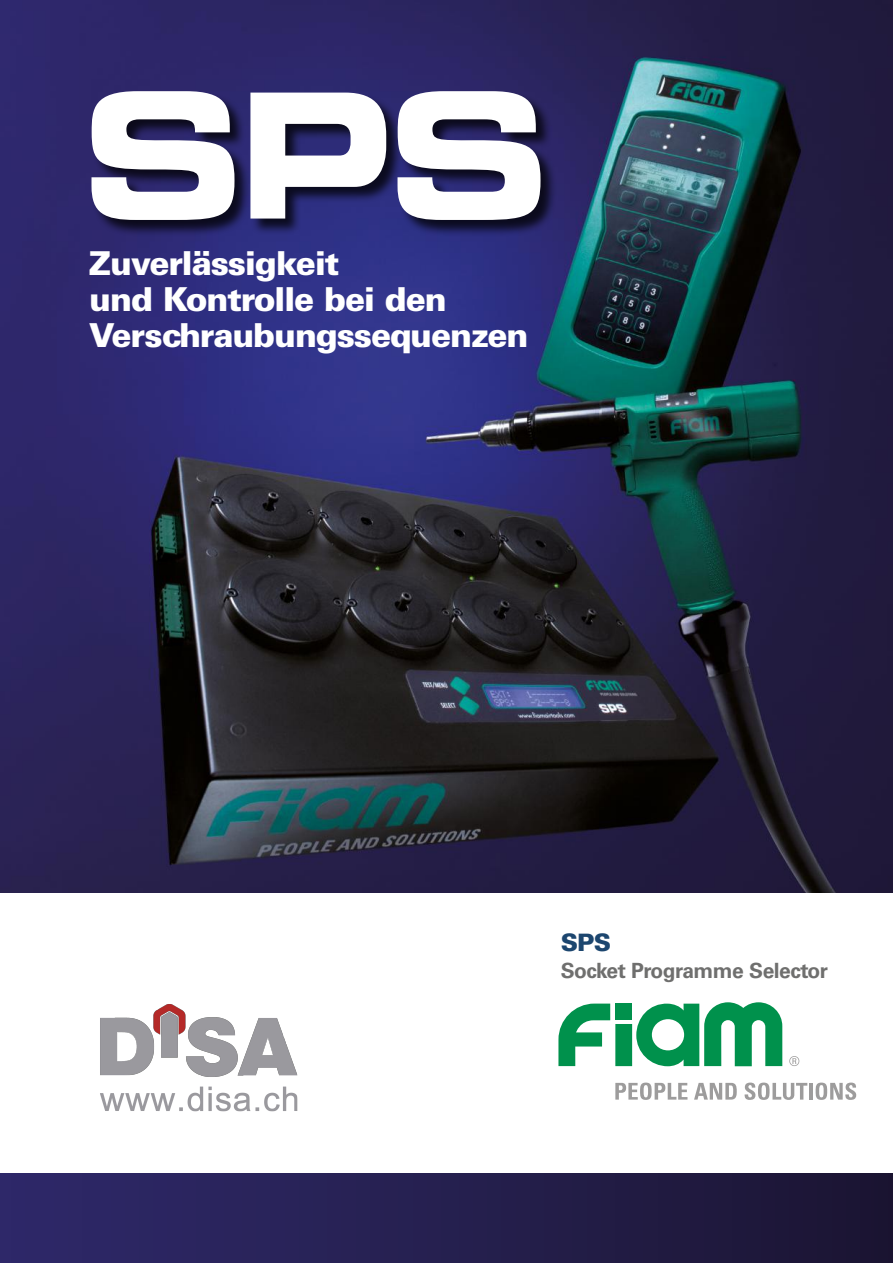
<style>
.page{position:relative;width:893px;height:1263px;background:#fff}
.page>*{position:absolute;margin:0;border:0;box-sizing:border-box;transform-origin:0 0}
.t1{font:174px "Eurostile Bold Extended Two";color:#fff;scale:.9 1}
.t2{font:900 33px/36px "Univers LT Std";letter-spacing:-.035em;color:#fff}
.t3{font:900 24px "Univers LT Std";color:#1c466f}
.t4{font:700 21px "Univers LT Std";letter-spacing:-.025em;color:#6f6f6e}
</style>
<div class="page">
<img style="left:0;top:0;width:893px;height:893px">
<svg style="left:558px;top:1003px;width:52px;height:63px"></svg>
<svg style="left:636px;top:1002px;width:146px;height:64px"></svg>
<div style="left:615px;top:1024px;width:17px;height:42px;background:#00914c"></div>
<div style="left:615px;top:1003px;width:17px;height:17px;background:#00914c"></div>
<svg style="left:789px;top:1056px;width:10px;height:10px"></svg>
<svg style="left:615px;top:1082px;width:72px;height:18px"></svg>
<svg style="left:694px;top:1083px;width:43px;height:16px"></svg>
<svg style="left:744px;top:1082px;width:63px;height:18px"></svg>
<hr style="left:809px;top:1083px;width:4px;height:16px;background:#9d9c9c">
<svg style="left:816px;top:1082px;width:40px;height:18px"></svg>
<div style="left:0;top:1174px;width:893px;height:89px;background:linear-gradient(to right,#2f296b,#1b1532)"></div>
<div style="left:92px;top:91px;width:465px;height:146px;background:#000;opacity:.75"></div>
<img style="left:100px;top:1004px;width:198px;height:108px">
<h1 class="t1" style="left:82px;top:33px;width:522px">SPS</h1>
<p class="t2" style="left:89px;top:245px;width:441px">Zuverlässigkeit<br>und Kontrolle bei den<br>Verschraubungssequenzen</p>
<p class="t3" style="left:561px;top:927px;width:52px">SPS</p>
<p class="t4" style="left:561px;top:958px;width:269px">Socket Programme Selector</p>
</div>
